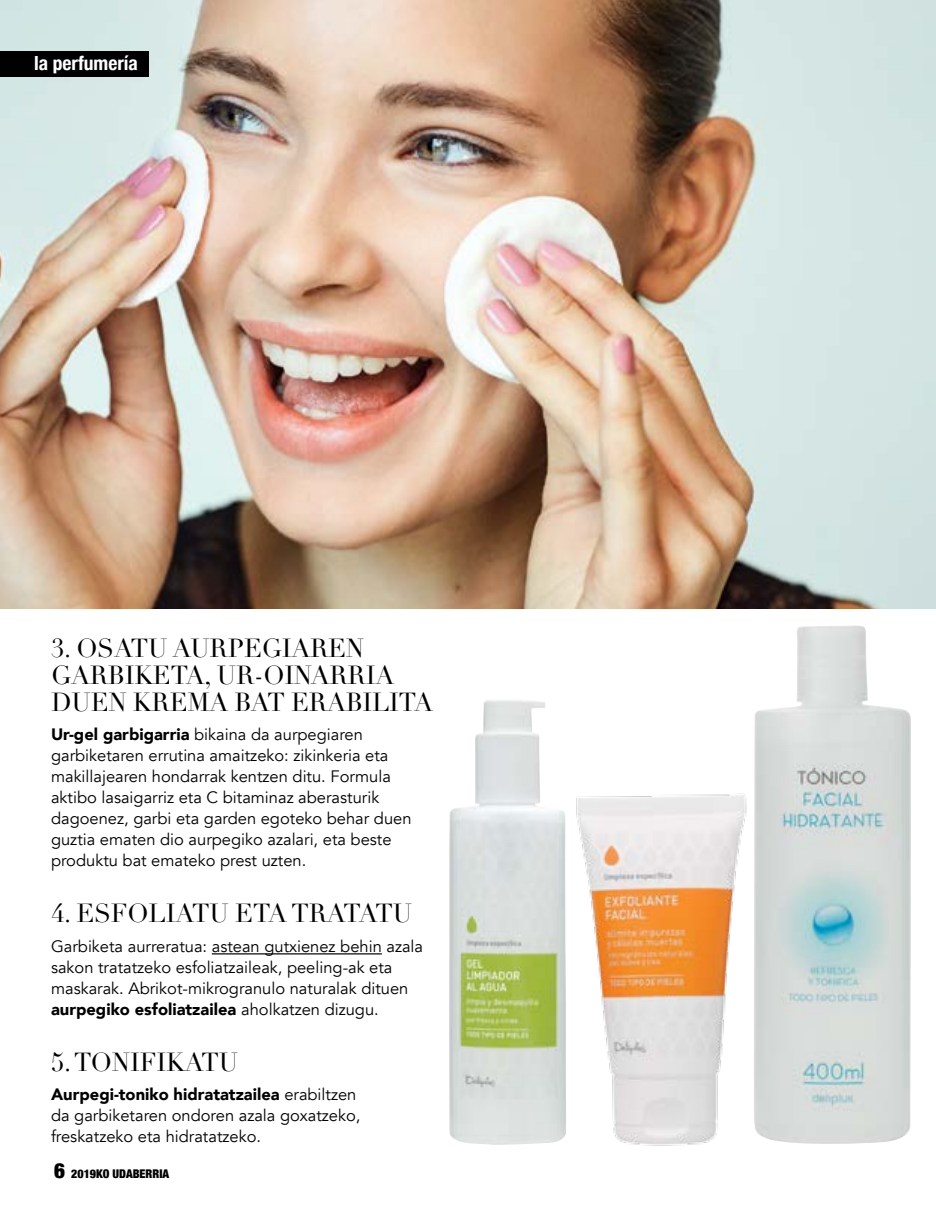
<style>
.page{position:relative;width:936px;height:1212px;background:#fff}
.page>*{position:absolute;margin:0;border:0;box-sizing:border-box;transform-origin:0 0}
.t1{font:25.5px/27px "Didot";letter-spacing:-.01em;color:#000}
.t2{font:700 condensed 19.5px "Helvetica Neue";color:#fff}
.t3{font:16.5px/21px "Avenir";color:#000}
.t4{font:900 condensed 12px "Helvetica Neue";color:#000}
.s1{font-weight:900}
.s2{font-size:21px}
</style>
<div class="page">
<img style="left:0;top:0;width:935px;height:608px">
<div style="left:0;top:51px;width:148px;height:26px;background:#000"></div>
<img style="left:449px;top:700px;width:117px;height:445px">
<img style="left:754px;top:625px;width:156px;height:519px">
<hr style="left:212px;top:953px;width:170px;height:1px;background:#000">
<img style="left:576px;top:793px;width:171px;height:353px">
<p class="t2" style="left:34px;top:47px;width:105px">la perfumería</p>
<h1 class="t1" style="left:51px;top:635px;width:383px">3. OSATU AURPEGIAREN<br>GARBIKETA, UR-OINARRIA<br>DUEN KREMA BAT ERABILITA</h1>
<p class="t3" style="left:51px;top:724px;width:362px"><span class="s1">Ur-gel garbigarria</span> bikaina da aurpegiaren garbiketaren errutina amaitzeko: zikinkeria eta makillajearen hondarrak kentzen ditu. Formula aktibo lasaigarriz eta C bitaminaz aberasturik dagoenez, garbi eta garden egoteko behar duen guztia ematen dio aurpegiko azalari, eta beste produktu bat emateko prest uzten.</p>
<h1 class="t1" style="left:51px;top:900px;width:362px">4. ESFOLIATU ETA TRATATU</h1>
<p class="t3" style="left:51px;top:936px;width:373px">Garbiketa aurreratua: astean gutxienez behin azala sakon tratatzeko esfoliatzaileak, peeling-ak eta maskarak. Abrikot-mikrogranulo naturalak dituen <span class="s1">aurpegiko esfoliatzailea</span> aholkatzen dizugu.</p>
<h1 class="t1" style="left:51px;top:1049px;width:188px">5. TONIFIKATU</h1>
<p class="t3" style="left:51px;top:1084px;width:311px"><span class="s1">Aurpegi-toniko hidratatzailea</span> erabiltzen da garbiketaren ondoren azala goxatzeko, freskatzeko eta hidratatzeko.</p>
<p class="t4" style="left:54px;top:1164px;width:117px"><span class="s2">6</span> 2019KO UDABERRIA</p>
</div>
